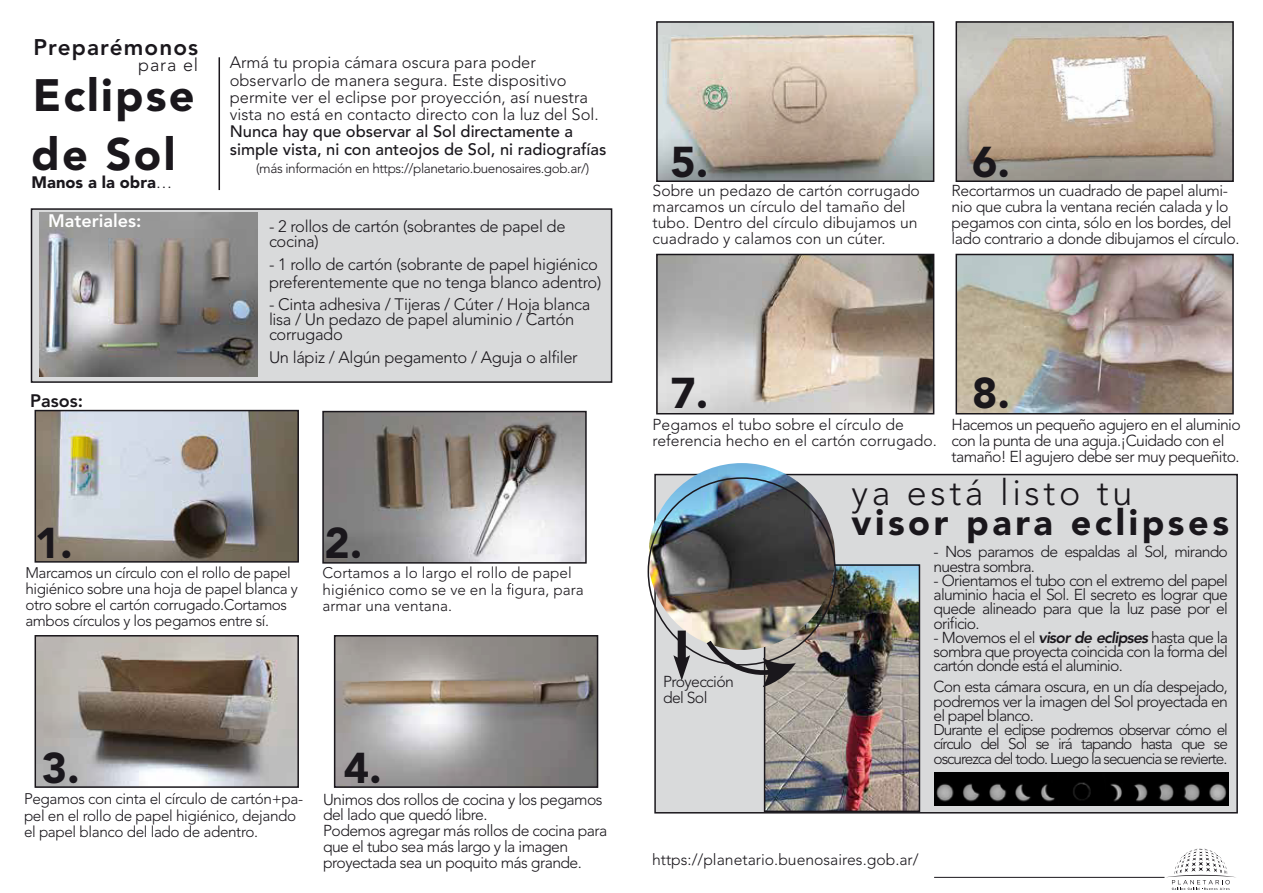
<style>
.page{position:relative;width:1263px;height:893px;background:#fff}
.page>*{position:absolute;margin:0;border:0;box-sizing:border-box;transform-origin:0 0}
.t1{font:900 45px/58.8px "Avenir LT Std";letter-spacing:.05em;color:#1a171c}
.t2{font:900 42.75px "Avenir LT Std";color:#1a171c}
.t3{font:900 36px "Avenir LT Std";letter-spacing:.1em;color:#1a171c}
.t4{font:300 36px "Avenir LT Std";letter-spacing:.1em;color:#1a171c}
.t5{font:800 22.5px "Avenir LT Std";letter-spacing:.05em;color:#1a171c}
.t6{font:800 18px "Avenir LT Std";color:#fff}
.t7{font:800 18px "Avenir LT Std";color:#1a171c}
.t8{font:300 18px "Avenir LT Std";letter-spacing:.05em;color:#1a171c}
.t9{font:300 16.5px/15px "Avenir LT Std";letter-spacing:-.02em;color:#1a171c}
.t10{font:300 16.5px/17.2px "Avenir LT Std";color:#1a171c}
.t11{font:500 16.5px/17.2px "Avenir LT Std";color:#1a171c}
.t12{font:900 16.5px "Avenir LT Std";color:#1a171c}
.t13{font:300 15.75px/15.8px "Avenir LT Std";letter-spacing:-.035em;color:#1a171c}
.t14{font:300 15.75px/15.8px "Avenir LT Std";color:#1a171c}
.t15{font:300 15.45px/14.2px "Avenir LT Std";letter-spacing:-.07em;color:#1a171c;text-align:justify}
.t16{font:300 15.3px/15.8px "Avenir LT Std";letter-spacing:-.025em;color:#1a171c}
.t17{font:300 15.3px/16.5px "Avenir LT Std";color:#1a171c}
.t18{font:300 13.5px "Avenir LT Std";letter-spacing:-.03em;color:#1a171c}
.s1{font-weight:300}
.s2{font-weight:800;font-style:italic}
</style>
<div class="page">
<div style="left:654px;top:474px;width:584px;height:339px;background:#d9dadb;border:2px solid #1a171c"></div>
<img style="left:767px;top:567px;width:150px;height:242px">
<div style="left:764px;top:564px;width:156px;height:248px;border:2px solid #1a171c"></div>
<div style="left:31px;top:208px;width:581px;height:175px;background:#d9dadb;border:2px solid #1a171c"></div>
<svg style="left:552px;top:350px;width:7px;height:13px"></svg>
<svg style="left:507px;top:583px;width:6px;height:12px"></svg>
<img style="left:958px;top:24px;width:273px;height:155px">
<svg style="left:950px;top:616px;width:7px;height:13px"></svg>
<img style="left:659px;top:257px;width:272px;height:154px">
<img style="left:958px;top:257px;width:273px;height:154px">
<img style="left:39px;top:213px;width:219px;height:163px">
<img style="left:659px;top:24px;width:272px;height:155px">
<div style="left:656px;top:21px;width:278px;height:161px;border:2px solid #1a171c"></div>
<div style="left:955px;top:21px;width:279px;height:161px;border:2px solid #1a171c"></div>
<div style="left:656px;top:254px;width:278px;height:160px;border:2px solid #1a171c"></div>
<div style="left:955px;top:254px;width:279px;height:160px;border:2px solid #1a171c"></div>
<img style="left:38px;top:413px;width:258px;height:147px">
<div style="left:35px;top:410px;width:264px;height:153px;border:2px solid #1a171c"></div>
<img style="left:325px;top:414px;width:259px;height:147px">
<div style="left:322px;top:411px;width:265px;height:153px;border:2px solid #1a171c"></div>
<img style="left:38px;top:638px;width:258px;height:147px">
<div style="left:35px;top:635px;width:264px;height:153px;border:2px solid #1a171c"></div>
<img style="left:337px;top:638px;width:258px;height:147px">
<div style="left:334px;top:635px;width:264px;height:153px;border:2px solid #1a171c"></div>
<img style="left:649px;top:463px;width:186px;height:187px">
<svg style="left:707px;top:641px;width:89px;height:46px"></svg>
<svg style="left:673px;top:631px;width:17px;height:50px"></svg>
<svg style="left:1166px;top:848px;width:70px;height:42px"></svg>
<img style="left:934px;top:772px;width:294px;height:33px">
<hr style="left:934px;top:877px;width:230px;height:1px;background:#1a171c">
<hr style="left:219px;top:57px;width:1px;height:133px;background:#1a171c">
<h3 class="t5" style="left:33px;top:34px;width:166px">Preparémonos</h3>
<p class="t8" style="left:138px;top:54px;width:62px">para el</p>
<h1 class="t1" style="left:32px;top:66px;width:165px">Eclipse de Sol</h1>
<p class="t12" style="left:32px;top:172px;width:142px">Manos a la obra<span class="s1">…</span></p>
<p class="t6" style="left:48px;top:211px;width:95px">Materiales:</p>
<p class="t7" style="left:30px;top:390px;width:54px">Pasos:</p>
<p class="t10" style="left:230px;top:54px;width:371px">Armá tu propia cámara oscura para poder observarlo de manera segura. Este dispositivo permite ver el eclipse por proyección, así nuestra vista no está en contacto directo con la luz del Sol.</p>
<p class="t11" style="left:230px;top:123px;width:378px">Nunca hay que observar al Sol directamente a simple vista, ni con anteojos de Sol, ni radiografías</p>
<p class="t18" style="left:256px;top:160px;width:334px">(más información en https://planetario.buenosaires.gob.ar/)</p>
<p class="t9" style="left:269px;top:219px;width:298px">- 2 rollos de cartón (sobrantes de papel de cocina)</p>
<p class="t9" style="left:269px;top:255px;width:334px;line-height:18px">- 1 rollo de cartón (sobrante de papel higiénico preferentemente que no tenga blanco adentro)</p>
<p class="t9" style="left:269px;top:297px;width:323px">- Cinta adhesiva / Tijeras / Cúter / Hoja blanca lisa / Un pedazo de papel aluminio / Cartón corrugado</p>
<p class="t9" style="left:269px;top:350px;width:310px">Un lápiz / Algún pegamento / Aguja o al ler</p>
<h2 class="t2" style="left:35px;top:517px;width:39px">1.</h2>
<h2 class="t2" style="left:324px;top:518px;width:39px">2.</h2>
<p class="t16" style="left:26px;top:565px;width:274px">Marcamos un círculo con el rollo de papel higiénico sobre una hoja de papel blanca y otro sobre el cartón corrugado.Cortamos ambos círculos y los pegamos entre sí.</p>
<p class="t17" style="left:323px;top:565px;width:263px">Cortamos a lo largo el rollo de papel higiénico como se ve en la gura, para armar una ventana.</p>
<h2 class="t2" style="left:42px;top:742px;width:39px">3.</h2>
<h2 class="t2" style="left:344px;top:742px;width:39px">4.</h2>
<p class="t16" style="left:24px;top:791px;width:281px;line-height:16.5px">Pegamos con cinta el círculo de cartón+pa&shy;pel en el rollo de papel higiénico, dejando el papel blanco del lado de adentro.</p>
<p class="t13" style="left:323px;top:791px;width:286px">Unimos dos rollos de cocina y los pegamos del lado que quedó libre.<br>Podemos agregar más rollos de cocina para que el tubo sea más largo y la imagen proyectada sea un poquito más grande.</p>
<h2 class="t2" style="left:670px;top:137px;width:39px">5.</h2>
<h2 class="t2" style="left:972px;top:137px;width:39px">6.</h2>
<p class="t14" style="left:653px;top:183px;width:269px">Sobre un pedazo de cartón corrugado marcamos un círculo del tamaño del tubo. Dentro del círculo dibujamos un cuadrado y calamos con un cúter.</p>
<p class="t13" style="left:951px;top:183px;width:289px">Recortarmos un cuadrado de papel alumi&shy;nio que cubra la ventana recién calada y lo pegamos con cinta, sólo en los bordes, del lado contrario a donde dibujamos el círculo.</p>
<h2 class="t2" style="left:670px;top:367px;width:39px">7.</h2>
<h2 class="t2" style="left:972px;top:367px;width:39px">8.</h2>
<p class="t14" style="left:653px;top:417px;width:286px">Pegamos el tubo sobre el círculo de referencia hecho en el cartón corrugado.</p>
<p class="t13" style="left:951px;top:417px;width:291px">Hacemos un pequeño agujero en el aluminio con la punta de una aguja.¡Cuidado con el tamaño! El agujero debe ser muy pequeñito.</p>
<p class="t13" style="left:663px;top:673px;width:72px;line-height:16.5px">Proyección del Sol</p>
<h3 class="t4" style="left:851px;top:471px;width:282px">ya está listo tu</h3>
<h3 class="t3" style="left:851px;top:501px;width:379px">visor para eclipses</h3>
<p class="t13" style="left:933px;top:545px;width:296px;line-height:14.2px">- Nos paramos de espaldas al Sol, mirando nuestra sombra.</p>
<p class="t13" style="left:934px;top:573px;width:296px;line-height:14.2px;text-align:justify">- Orientamos el tubo con el extremo del papel aluminio hacia el Sol. El secreto es lograr que quede alineado para que la luz pase por el ori cio.</p>
<p class="t13" style="left:933px;top:630px;width:296px;line-height:14.2px;text-align:justify">- Movemos el el <span class="s2">visor de eclipses</span> hasta que la sombra que proyecta coincida con la forma del cartón donde está el aluminio.</p>
<p class="t13" style="left:934px;top:680px;width:296px;line-height:14.2px;text-align:justify">Con esta cámara oscura, en un día despejado, podremos ver la imagen del Sol proyectada en el papel blanco.</p>
<p class="t15" style="left:934px;top:723px;width:296px">Durante el eclipse podremos observar cómo el círculo del Sol se irá tapando hasta que se oscurezca del todo. Luego la secuencia se revierte.</p>
<p class="t14" style="left:652px;top:851px;width:268px">https://planetario.buenosaires.gob.ar/</p>
</div>
